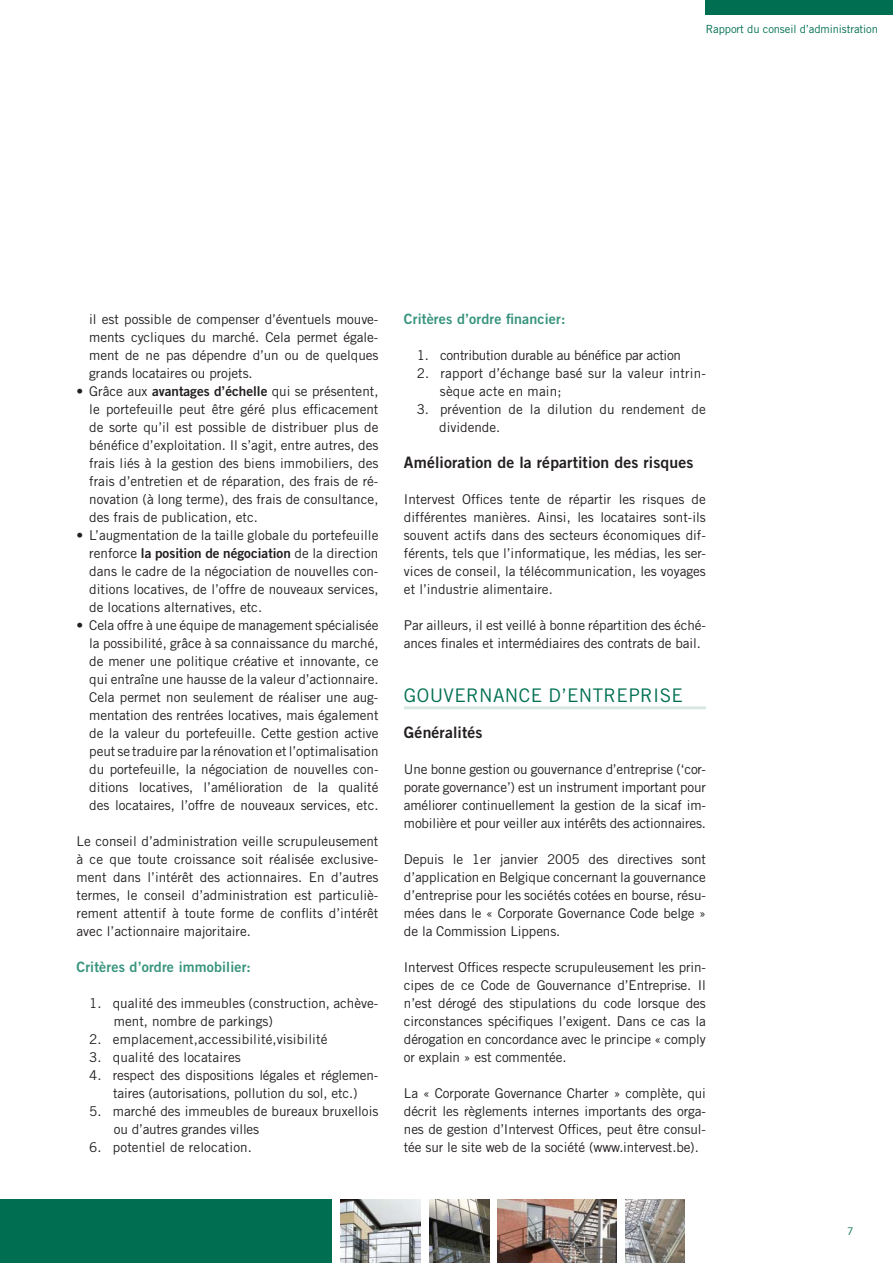
<style>
.page{position:relative;width:893px;height:1263px;background:#fff}
.page>*{position:absolute;margin:0;border:0;box-sizing:border-box;transform-origin:0 0}
.t1{font:18.75px "Trade Gothic";letter-spacing:.02em;color:#006f51}
.t2{font:15.75px "Trade Gothic Bold Two";letter-spacing:.01em;color:#231f20}
.t3{font:14.25px "Trade Gothic Bold Two";letter-spacing:.01em;color:#39947e}
.t4{font:13.5px/18px "Trade Gothic";letter-spacing:-.005em;color:#231f20;text-align:justify}
.t5{font:13.5px "Trade Gothic Bold Two";color:#231f20}
.t6{font:13.5px "Trade Gothic";letter-spacing:-.025em;color:#231f20}
.t7{font:11.25px "Trade Gothic";letter-spacing:-.01em;color:#006f51}
.t8{font:10.5px "Trade Gothic";color:#006f51}
.s1{font-family:"Trade Gothic Bold Two"}
.s2{font-family:"Trade Gothic"}
</style>
<div class="page">
<div style="left:706px;top:0;width:187px;height:15px;background:#006f51"></div>
<hr style="left:404px;top:706px;width:302px;height:3px;background:#d8e7e2">
<div style="left:0;top:1199px;width:332px;height:64px;background:#006f51"></div>
<img style="left:340px;top:1199px;width:81px;height:64px">
<img style="left:429px;top:1199px;width:60px;height:64px">
<img style="left:497px;top:1199px;width:119px;height:64px">
<img style="left:625px;top:1199px;width:60px;height:64px">
<p class="t7" style="left:706px;top:25px;width:174px">Rapport du conseil d’administration</p>
<p class="t4" style="left:89px;top:312px;width:291px">il est possible de compenser d’éventuels mouve&shy;ments cycliques du marché. Cela permet égale&shy;ment de ne pas dépendre d’un ou de quelques grands locataires ou projets.</p>
<p class="t4" style="left:89px;top:384px;width:291px;text-indent:-13px">• Grâce aux <span class="s1">avantages d’échelle</span> qui se présentent, le portefeuille peut être géré plus efficacement de sorte qu’il est possible de distribuer plus de bénéfice d’exploitation. Il s’agit, entre autres, des frais liés à la gestion des biens immobiliers, des frais d’entretien et de réparation, des frais de ré&shy;novation (à long terme), des frais de consultance, des frais de publication, etc.</p>
<p class="t4" style="left:76px;top:528px;width:303px">• L’augmentation de la taille globale du portefeuille</p>
<p class="t5" style="left:89px;top:548px;width:291px"><span class="s2">renforce</span> la position de négociation <span class="s2">de la direction</span></p>
<p class="t4" style="left:89px;top:564px;width:291px">dans le cadre de la négociation de nouvelles con&shy;ditions locatives, de l’offre de nouveaux services, de locations alternatives, etc.</p>
<p class="t4" style="left:89px;top:618px;width:291px;text-indent:-13px">• Cela offre à une équipe de management spécialisée la possibilité, grâce à sa connaissance du marché, de mener une politique créative et innovante, ce qui entraîne une hausse de la valeur d’actionnaire.<br>Cela permet non seulement de réaliser une aug&shy;mentation des rentrées locatives, mais également de la valeur du portefeuille. Cette gestion active peut se traduire par la rénovation et l’optimalisation du portefeuille, la négociation de nouvelles con&shy;ditions locatives, l’amélioration de la qualité des locataires, l’offre de nouveaux services, etc.</p>
<p class="t4" style="left:76px;top:834px;width:303px">Le conseil d’administration veille scrupuleusement à ce que toute croissance soit réalisée exclusive&shy;ment dans l’intérêt des actionnaires. En d’autres termes, le conseil d’administration est particuliè&shy;rement attentif à toute forme de conflits d’intérêt avec l’actionnaire majoritaire.</p>
<p class="t3" style="left:76px;top:962px;width:176px">Critères d’ordre immobilier:</p>
<p class="t4" style="left:114px;top:996px;width:266px;text-indent:-25px">1. qualité des immeubles (construction, achève&shy;ment, nombre de parkings)</p>
<p class="t4" style="left:89px;top:1032px;width:240px">2. emplacement,accessibilité,visibilité</p>
<p class="t4" style="left:89px;top:1050px;width:153px">3. qualité des locataires</p>
<p class="t4" style="left:89px;top:1068px;width:291px;text-align:center">4. respect des dispositions légales et réglemen&shy;taires (autorisations, pollution du sol, etc.)</p>
<p class="t4" style="left:114px;top:1104px;width:266px;text-indent:-25px">5. marché des immeubles de bureaux bruxellois ou d’autres grandes villes</p>
<p class="t4" style="left:89px;top:1140px;width:164px">6. potentiel de relocation.</p>
<p class="t3" style="left:404px;top:314px;width:163px">Critères d’ordre financier:</p>
<p class="t6" style="left:417px;top:350px;width:266px">1. contribution durable au bénéfice par action</p>
<p class="t4" style="left:440px;top:366px;width:267px;text-indent:-23px">2. rapport d’échange basé sur la valeur intrin&shy;sèque acte en main;</p>
<p class="t4" style="left:439px;top:402px;width:268px;text-indent:-22px">3. prévention de la dilution du rendement de dividende.</p>
<p class="t2" style="left:404px;top:457px;width:291px">Amélioration de la répartition des risques</p>
<p class="t4" style="left:404px;top:492px;width:303px">Intervest Offices tente de répartir les risques de différentes manières. Ainsi, les locataires sont-ils souvent actifs dans des secteurs économiques dif&shy;férents, tels que l’informatique, les médias, les ser&shy;vices de conseil, la télécommunication, les voyages et l’industrie alimentaire.</p>
<p class="t4" style="left:404px;top:618px;width:303px">Par ailleurs, il est veillé à bonne répartition des éché&shy;ances finales et intermédiaires des contrats de bail.</p>
<h1 class="t1" style="left:404px;top:689px;width:280px">GOUVERNANCE D’ENTREPRISE</h1>
<p class="t2" style="left:404px;top:727px;width:80px">Généralités</p>
<p class="t4" style="left:404px;top:762px;width:303px">Une bonne gestion ou gouvernance d’entreprise (‘cor&shy;porate governance’) est un instrument important pour améliorer continuellement la gestion de la sicaf im&shy;mobilière et pour veiller aux intérêts des actionnaires.</p>
<p class="t4" style="left:404px;top:852px;width:303px">Depuis le 1er janvier 2005 des directives sont d’application en Belgique concernant la gouvernance d’entreprise pour les sociétés cotées en bourse, résu&shy;mées dans le « Corporate Governance Code belge » de la Commission Lippens.</p>
<p class="t4" style="left:404px;top:960px;width:303px">Intervest Offices respecte scrupuleusement les prin&shy;cipes de ce Code de Gouvernance d’Entreprise. Il n’est dérogé des stipulations du code lorsque des circonstances spécifiques l’exigent. Dans ce cas la dérogation en concordance avec le principe « comply or explain » est commentée.</p>
<p class="t4" style="left:404px;top:1086px;width:303px">La « Corporate Governance Charter » complète, qui décrit les règlements internes importants des orga&shy;nes de gestion d’Intervest Offices, peut être consul&shy;tée sur le site web de la société (www.intervest.be).</p>
<p class="t8" style="left:847px;top:1228px;width:8px">7</p>
</div>
